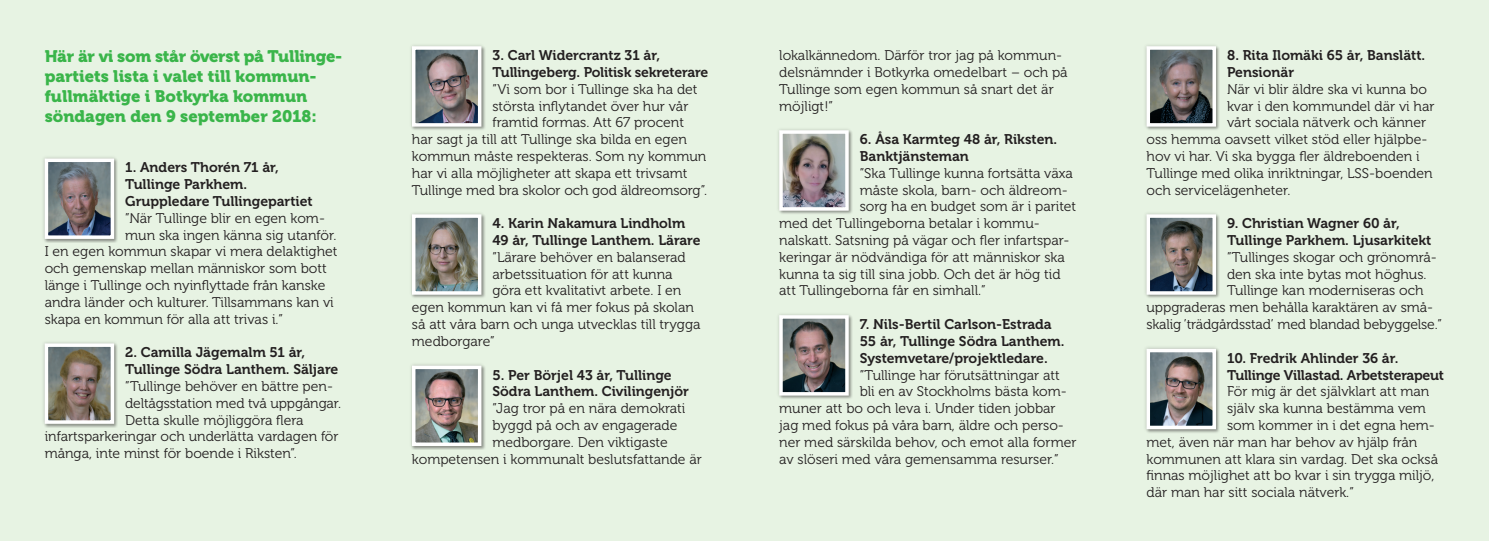
<style>
.page{position:relative;width:1489px;height:541px;background:#fff}
.page>*{position:absolute;margin:0;border:0;box-sizing:border-box;transform-origin:0 0}
.t1{font:16.62px/19.9px "Museo 900";color:#3ab54a}
.t2{font:14px/16.8px "Museo 300";color:#231f20}
.t3{font:14px/16.8px "Museo 700";color:#231f20}
</style>
<div class="page">
<div style="left:0;top:0;width:1488px;height:541px;background:#e7f3e3"></div>
<div style="left:41px;top:155px;width:77px;height:87px;background:#231f20;opacity:.2"></div>
<img style="left:43px;top:157px;width:73px;height:84px">
<div style="left:41px;top:340px;width:77px;height:87px;background:#231f20;opacity:.2"></div>
<svg style="left:43px;top:341px;width:73px;height:84px;background:#969087"></svg>
<div style="left:408px;top:43px;width:77px;height:87px;background:#231f20;opacity:.2"></div>
<img style="left:410px;top:44px;width:73px;height:84px">
<div style="left:408px;top:211px;width:77px;height:87px;background:#231f20;opacity:.2"></div>
<img style="left:410px;top:212px;width:73px;height:84px">
<div style="left:408px;top:362px;width:77px;height:87px;background:#231f20;opacity:.2"></div>
<img style="left:410px;top:364px;width:73px;height:84px">
<div style="left:778px;top:129px;width:75px;height:86px;background:#e2edde"></div>
<div style="left:775px;top:127px;width:77px;height:87px;background:#231f20;opacity:.2"></div>
<img style="left:777px;top:128px;width:73px;height:84px">
<div style="left:778px;top:314px;width:75px;height:86px;background:#e2edde"></div>
<div style="left:775px;top:312px;width:77px;height:87px;background:#231f20;opacity:.2"></div>
<svg style="left:777px;top:313px;width:73px;height:84px;background:#898685"></svg>
<div style="left:1145px;top:45px;width:75px;height:86px;background:#e2edde"></div>
<div style="left:1143px;top:43px;width:76px;height:87px;background:#231f20;opacity:.2"></div>
<svg style="left:1144px;top:44px;width:73px;height:84px;background:#828281"></svg>
<div style="left:1145px;top:213px;width:75px;height:86px;background:#e2edde"></div>
<div style="left:1143px;top:211px;width:76px;height:87px;background:#231f20;opacity:.2"></div>
<img style="left:1144px;top:212px;width:73px;height:84px">
<div style="left:1143px;top:345px;width:76px;height:88px;background:#231f20;opacity:.2"></div>
<img style="left:1144px;top:347px;width:73px;height:84px">
<p class="t1" style="left:45px;top:46px;width:299px">Här är vi som står överst på Tullinge&shy;partiets lista i valet till kommun&shy;fullmäktige i Botkyrka kommun söndagen den 9 september 2018:</p>
<p class="t3" style="left:125px;top:159px;width:189px">1. Anders Thorén 71 år,<br>Tullinge Parkhem.<br>Gruppledare Tullingepartiet</p>
<p class="t2" style="left:125px;top:210px;width:201px">”När Tullinge blir en egen kom-</p>
<p class="t2" style="left:125px;top:227px;width:213px">mun ska ingen känna sig utanför.</p>
<p class="t2" style="left:45px;top:243px;width:294px">I en egen kommun skapar vi mera delaktighet</p>
<p class="t2" style="left:45px;top:260px;width:283px">och gemenskap mellan människor som bott</p>
<p class="t2" style="left:45px;top:277px;width:282px">länge i Tullinge och nyinflyttade från kanske</p>
<p class="t2" style="left:45px;top:294px;width:290px">andra länder och kulturer. Tillsammans kan vi</p>
<p class="t2" style="left:45px;top:311px;width:240px">skapa en kommun för alla att trivas i.”</p>
<p class="t3" style="left:125px;top:344px;width:215px">2. Camilla Jägemalm 51 år,<br>Tullinge Södra Lanthem. Säljare</p>
<p class="t2" style="left:125px;top:378px;width:209px">”Tullinge behöver en bättre pen-</p>
<p class="t2" style="left:125px;top:395px;width:217px">deltågsstation med två uppgångar.</p>
<p class="t2" style="left:125px;top:411px;width:180px">Detta skulle möjliggöra flera</p>
<p class="t2" style="left:45px;top:428px;width:295px">infartsparkeringar och underlätta vardagen för</p>
<p class="t2" style="left:45px;top:445px;width:253px">många, inte minst för boende i Riksten”.</p>
<p class="t3" style="left:492px;top:47px;width:217px">3. Carl Widercrantz 31 år,<br>Tullingeberg. Politisk sekreterare</p>
<p class="t2" style="left:492px;top:81px;width:206px">”Vi som bor i Tullinge ska ha det</p>
<p class="t2" style="left:492px;top:98px;width:197px">största inflytandet över hur vår</p>
<p class="t2" style="left:492px;top:114px;width:193px">framtid formas. Att 67 procent</p>
<p class="t2" style="left:412px;top:131px;width:276px">har sagt ja till att Tullinge ska bilda en egen</p>
<p class="t2" style="left:412px;top:148px;width:296px">kommun måste respekteras. Som ny kommun</p>
<p class="t2" style="left:412px;top:165px;width:277px">har vi alla möjligheter att skapa ett trivsamt</p>
<p class="t2" style="left:412px;top:182px;width:297px">Tullinge med bra skolor och god äldreomsorg”.</p>
<p class="t3" style="left:492px;top:215px;width:209px">4. Karin Nakamura Lindholm<br>49 år, Tullinge Lanthem. Lärare</p>
<p class="t2" style="left:492px;top:249px;width:195px">”Lärare behöver en balanserad</p>
<p class="t2" style="left:492px;top:266px;width:182px">arbetssituation för att kunna</p>
<p class="t2" style="left:492px;top:282px;width:190px">göra ett kvalitativt arbete. I en</p>
<p class="t2" style="left:412px;top:299px;width:283px">egen kommun kan vi få mer fokus på skolan</p>
<p class="t2" style="left:412px;top:316px;width:290px">så att våra barn och unga utvecklas till trygga</p>
<p class="t2" style="left:412px;top:333px;width:84px">medborgare”</p>
<p class="t3" style="left:492px;top:366px;width:198px">5. Per Börjel 43 år, Tullinge<br>Södra Lanthem. Civilingenjör</p>
<p class="t2" style="left:492px;top:400px;width:194px">”Jag tror på en nära demokrati</p>
<p class="t2" style="left:492px;top:417px;width:186px">byggd på och av engagerade</p>
<p class="t2" style="left:492px;top:434px;width:177px">medborgare. Den viktigaste</p>
<p class="t2" style="left:412px;top:450px;width:291px">kompetensen i kommunalt beslutsfattande är</p>
<p class="t2" style="left:779px;top:47px;width:290px">lokalkännedom. Därför tror jag på kommun&shy;delsnämnder i Botkyrka omedelbart – och på Tullinge som egen kommun så snart det är möjligt!”</p>
<p class="t3" style="left:859px;top:131px;width:199px">6. Åsa Karmteg 48 år, Riksten.<br>Banktjänsteman</p>
<p class="t2" style="left:859px;top:165px;width:215px">”Ska Tullinge kunna fortsätta växa</p>
<p class="t2" style="left:859px;top:182px;width:210px">måste skola, barn- och äldreom-</p>
<p class="t2" style="left:859px;top:198px;width:218px">sorg ha en budget som är i paritet</p>
<p class="t2" style="left:779px;top:215px;width:262px">med det Tullingeborna betalar i kommu-</p>
<p class="t2" style="left:779px;top:232px;width:292px">nalskatt. Satsning på vägar och fler infartspar-</p>
<p class="t2" style="left:779px;top:249px;width:287px">keringar är nödvändiga för att människor ska</p>
<p class="t2" style="left:779px;top:266px;width:283px">kunna ta sig till sina jobb. Och det är hög tid</p>
<p class="t2" style="left:779px;top:282px;width:208px">att Tullingeborna får en simhall.”</p>
<p class="t3" style="left:859px;top:316px;width:206px">7. Nils-Bertil Carlson-Estrada<br>55 år, Tullinge Södra Lanthem.<br>Systemvetare/projektledare.</p>
<p class="t2" style="left:859px;top:366px;width:202px">”Tullinge har förutsättningar att</p>
<p class="t2" style="left:859px;top:383px;width:208px">bli en av Stockholms bästa kom-</p>
<p class="t2" style="left:779px;top:400px;width:278px">muner att bo och leva i. Under tiden jobbar</p>
<p class="t2" style="left:779px;top:417px;width:286px">jag med fokus på våra barn, äldre och perso-</p>
<p class="t2" style="left:779px;top:434px;width:299px">ner med särskilda behov, och emot alla former</p>
<p class="t2" style="left:779px;top:450px;width:281px">av slöseri med våra gemensamma resurser.”</p>
<p class="t3" style="left:1226px;top:47px;width:200px">8. Rita Ilomäki 65 år, Banslätt.<br>Pensionär</p>
<p class="t2" style="left:1226px;top:81px;width:201px">När vi blir äldre ska vi kunna bo</p>
<p class="t2" style="left:1226px;top:98px;width:209px">kvar i den kommundel där vi har</p>
<p class="t2" style="left:1226px;top:114px;width:200px">vårt sociala nätverk och känner</p>
<p class="t2" style="left:1146px;top:131px;width:282px">oss hemma oavsett vilket stöd eller hjälpbe-</p>
<p class="t2" style="left:1146px;top:148px;width:275px">hov vi har. Vi ska bygga fler äldreboenden i</p>
<p class="t2" style="left:1146px;top:165px;width:288px">Tullinge med olika inriktningar, LSS-boenden</p>
<p class="t2" style="left:1146px;top:182px;width:145px">och servicelägenheter.</p>
<p class="t3" style="left:1226px;top:215px;width:206px">9. Christian Wagner 60 år,<br>Tullinge Parkhem. Ljusarkitekt</p>
<p class="t2" style="left:1226px;top:249px;width:211px">”Tullinges skogar och grönområ-</p>
<p class="t2" style="left:1226px;top:266px;width:201px">den ska inte bytas mot höghus.</p>
<p class="t2" style="left:1226px;top:282px;width:198px">Tullinge kan moderniseras och</p>
<p class="t2" style="left:1146px;top:299px;width:288px">uppgraderas men behålla karaktären av små-</p>
<p class="t2" style="left:1146px;top:316px;width:297px">skalig ’trädgårdsstad’ med blandad bebyggelse.”</p>
<p class="t3" style="left:1226px;top:349px;width:218px">10. Fredrik Ahlinder 36 år.<br>Tullinge Villastad. Arbetsterapeut</p>
<p class="t2" style="left:1226px;top:383px;width:204px">För mig är det självklart att man</p>
<p class="t2" style="left:1226px;top:400px;width:200px">själv ska kunna bestämma vem</p>
<p class="t2" style="left:1226px;top:417px;width:209px">som kommer in i det egna hem-</p>
<p class="t2" style="left:1146px;top:434px;width:272px">met, även när man har behov av hjälp från</p>
<p class="t2" style="left:1146px;top:450px;width:293px">kommunen att klara sin vardag. Det ska också</p>
<p class="t2" style="left:1146px;top:467px;width:289px">finnas möjlighet att bo kvar i sin trygga miljö,</p>
<p class="t2" style="left:1146px;top:484px;width:209px">där man har sitt sociala nätverk.”</p>
</div>
